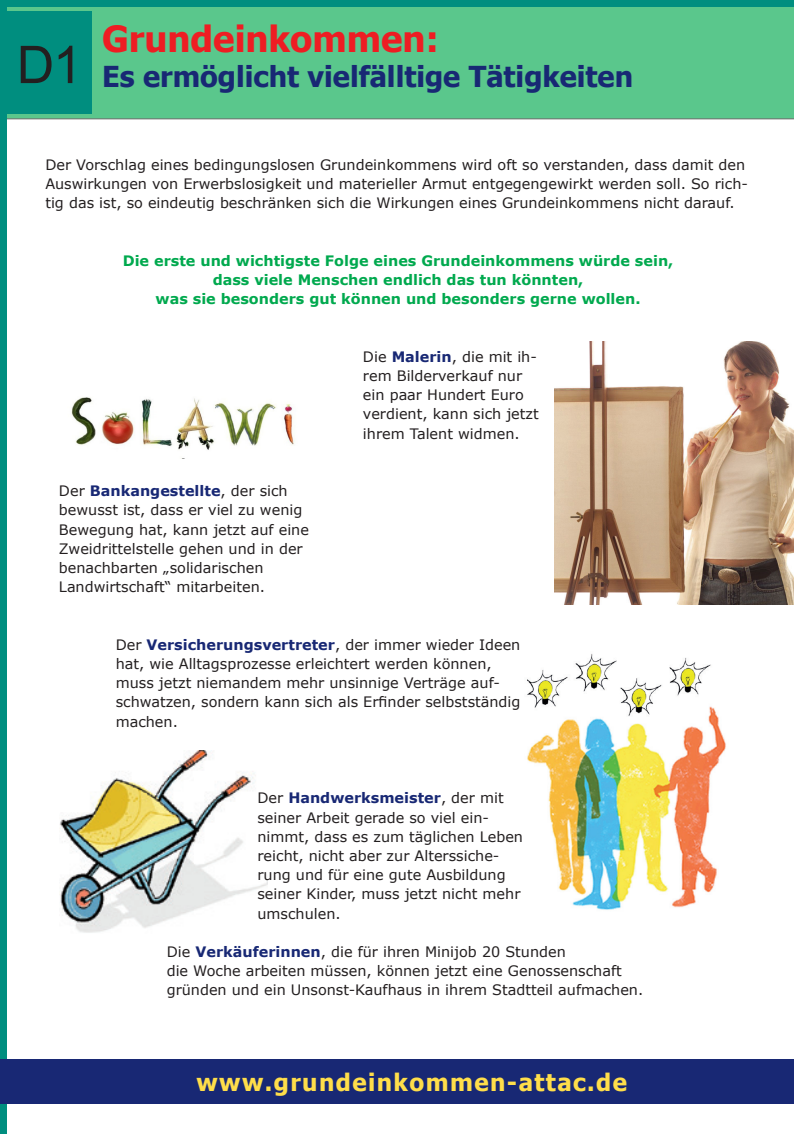
<style>
.page{position:relative;width:794px;height:1134px;background:#fff}
.page>*{position:absolute;margin:0;border:0;box-sizing:border-box;transform-origin:0 0}
.t1{font:52px "Arial";color:#231f20}
.t2{font:700 36px "Tahoma";color:#ee1d23}
.t3{font:700 28.8px "Tahoma";color:#182874}
.t4{font:700 24px "Tahoma";letter-spacing:.06em;color:#ffde4a}
.t5{font:14.4px/19.2px "Verdana";color:#231f20}
.t6{font:700 14.4px/19.2px "Verdana";color:#00a94e;text-align:center}
.t7{font:700 14.4px "Verdana";color:#182874}
.s1{font-weight:400;color:#231f20}
.s2{font-weight:700;color:#182874}
</style>
<div class="page">
<img style="left:527px;top:654px;width:199px;height:256px">
<img style="left:59px;top:750px;width:208px;height:183px">
<div style="left:7px;top:7px;width:787px;height:112px;background:#5ac78c"></div>
<div style="left:0;top:0;width:7px;height:1134px;background:#008e7f"></div>
<div style="left:0;top:0;width:794px;height:7px;background:#008e7f"></div>
<div style="left:0;top:1059px;width:794px;height:45px;background:#182874"></div>
<img style="left:555px;top:341px;width:239px;height:263px">
<div style="left:7px;top:11px;width:85px;height:102px;background:#008e7f"></div>
<img style="left:71px;top:397px;width:224px;height:53px">
<p class="t1" style="left:17px;top:29px;width:67px">D1</p>
<p class="t2" style="left:102px;top:14px;width:338px">Grundeinkommen:</p>
<p class="t3" style="left:102px;top:56px;width:532px">Es ermöglicht vielfälltige Tätigkeiten</p>
<p class="t5" style="left:45px;top:155px;width:704px">Der Vorschlag eines bedingungslosen Grundeinkommens wird oft so verstanden, dass damit den<br>Auswirkungen von Erwerbslosigkeit und materieller Armut entgegengewirkt werden soll. So rich&shy;tig das ist, so eindeutig beschränken sich die Wirkungen eines Grundeinkommens nicht darauf.</p>
<p class="t6" style="left:123px;top:251px;width:552px">Die erste und wichtigste Folge eines Grundeinkommens würde sein, dass viele Menschen endlich das tun könnten,<br>was sie besonders gut können und besonders gerne wollen.</p>
<p class="t7" style="left:59px;top:481px;width:230px"><span class="s1">Der</span> Bankangestellte<span class="s1">, der sich</span></p>
<p class="t5" style="left:59px;top:500px;width:245px">bewusst ist, dass er viel zu wenig</p>
<p class="t5" style="left:59px;top:520px;width:251px">Bewegung hat, kann jetzt auf eine</p>
<p class="t5" style="left:59px;top:539px;width:245px">Zweidrittelstelle gehen und in der</p>
<p class="t5" style="left:59px;top:558px;width:206px">benachbarten „solidarischen</p>
<p class="t5" style="left:59px;top:577px;width:208px">Landwirtschaft“ mitarbeiten.</p>
<p class="t5" style="left:363px;top:347px;width:177px">Die <span class="s2">Malerin</span>, die mit ih&shy;rem Bilderverkauf nur ein paar Hundert Euro verdient, kann sich jetzt ihrem Talent widmen.</p>
<p class="t5" style="left:116px;top:635px;width:406px">Der <span class="s2">Versicherungsvertreter</span>, der immer wieder Ideen hat, wie Alltagsprozesse erleichtert werden können, muss jetzt niemandem mehr unsinnige Verträge auf&shy;schwatzen, sondern kann sich als Erfinder selbstständig machen.</p>
<p class="t5" style="left:257px;top:788px;width:267px">Der <span class="s2">Handwerksmeister</span>, der mit seiner Arbeit gerade so viel ein&shy;nimmt, dass es zum täglichen Leben reicht, nicht aber zur Alterssiche&shy;rung und für eine gute Ausbildung seiner Kinder, muss jetzt nicht mehr umschulen.</p>
<p class="t5" style="left:167px;top:942px;width:400px">Die <span class="s2">Verkäuferinnen</span>, die für ihren Minijob 20 Stunden</p>
<p class="t5" style="left:167px;top:961px;width:456px">die Woche arbeiten müssen, können jetzt eine Genossenschaft</p>
<p class="t5" style="left:167px;top:980px;width:478px">gründen und ein Unsonst-Kaufhaus in ihrem Stadtteil aufmachen.</p>
<p class="t4" style="left:196px;top:1065px;width:432px">www.grundeinkommen-attac.de</p>
</div>
